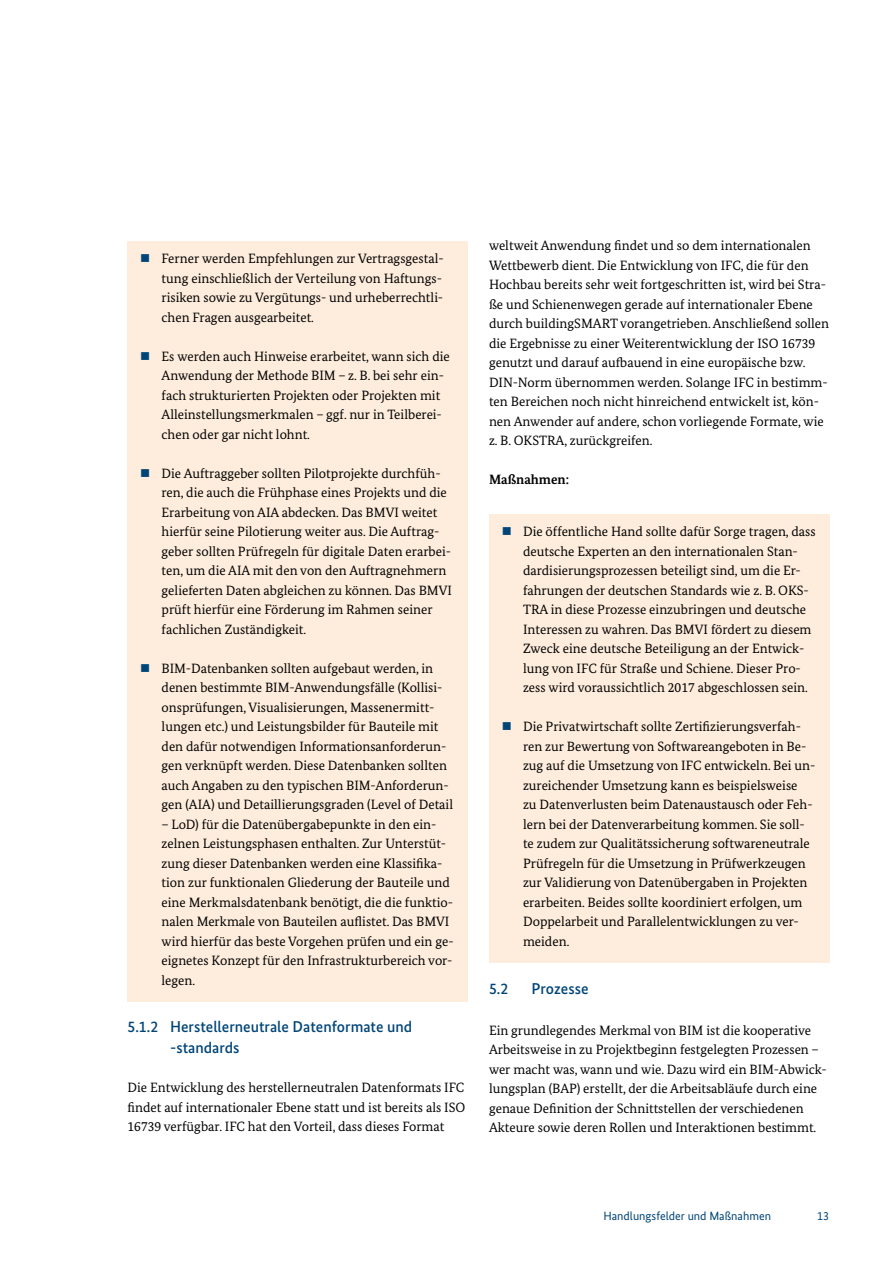
<style>
.page{position:relative;width:893px;height:1263px;background:#fff}
.page>*{position:absolute;margin:0;border:0;box-sizing:border-box;transform-origin:0 0}
.t1{font:500 15.75px/21px "Bundes Sans";color:#004578}
.t2{font:13.5px/19.5px "Bundes Serif";color:#000}
.t3{font:700 13.5px "Bundes Serif";color:#000}
.t4{font:12px "Bundes Sans";color:#004578}
</style>
<div class="page">
<div style="left:128px;top:241px;width:340px;height:761px;background:#feeddc"></div>
<div style="left:489px;top:514px;width:340px;height:449px;background:#feeddc"></div>
<p class="t2" style="left:162px;top:249px;width:284px;text-align:justify">Ferner werden Empfehlungen zur Vertragsgestal&shy;tung einschließlich der Verteilung von Haftungs&shy;risiken sowie zu Vergütungs- und urheberrechtli&shy;chen Fragen ausgearbeitet.</p>
<p class="t2" style="left:162px;top:346px;width:290px">Es werden auch Hinweise erarbeitet, wann sich die Anwendung der Methode BIM – z. B. bei sehr ein&shy;fach strukturierten Projekten oder Projekten mit Alleinstellungsmerkmalen – ggf. nur in Teilberei&shy;chen oder gar nicht lohnt.</p>
<p class="t2" style="left:162px;top:463px;width:292px">Die Auftraggeber sollten Pilotprojekte durchfüh&shy;ren, die auch die Frühphase eines Projekts und die Erarbeitung von AIA abdecken. Das BMVI weitet hierfür seine Pilotierung weiter aus. Die Auftrag&shy;geber sollten Prüfregeln für digitale Daten erarbei&shy;ten, um die AIA mit den von den Auftragnehmern gelieferten Daten abgleichen zu können. Das BMVI prüft hierfür eine Förderung im Rahmen seiner fachlichen Zuständigkeit.</p>
<p class="t2" style="left:162px;top:658px;width:293px">BIM-Datenbanken sollten aufgebaut werden, in denen bestimmte BIM-Anwendungsfälle (Kollisi&shy;onsprüfungen, Visualisierungen, Massenermitt&shy;lungen etc.) und Leistungsbilder für Bauteile mit den dafür notwendigen Informationsanforderun&shy;gen verknüpft werden. Diese Datenbanken sollten auch Angaben zu den typischen BIM-Anforderun&shy;gen (AIA) und Detaillierungsgraden (Level of Detail</p>
<p class="t2" style="left:162px;top:814px;width:294px">– LoD) für die Datenübergabepunkte in den ein&shy;zelnen Leistungsphasen enthalten. Zur Unterstüt&shy;zung dieser Datenbanken werden eine Klassifika&shy;tion zur funktionalen Gliederung der Bauteile und eine Merkmalsdatenbank benötigt, die die funktio&shy;nalen Merkmale von Bauteilen auflistet. Das BMVI wird hierfür das beste Vorgehen prüfen und ein ge&shy;eignetes Konzept für den Infrastrukturbereich vor&shy;legen.</p>
<p class="t1" style="left:170px;top:1016px;width:244px;text-indent:-43px">5.1.2 Herstellerneutrale Datenformate und -standards</p>
<p class="t2" style="left:128px;top:1077px;width:339px;text-align:justify">Die Entwicklung des herstellerneutralen Datenformats IFC findet auf internationaler Ebene statt und ist bereits als ISO 16739 verfügbar. IFC hat den Vorteil, dass dieses Format</p>
<p class="t2" style="left:489px;top:236px;width:342px">weltweit Anwendung findet und so dem internationalen Wettbewerb dient. Die Entwicklung von IFC, die für den Hochbau bereits sehr weit fortgeschritten ist, wird bei Stra&shy;ße und Schienenwegen gerade auf internationaler Ebene durch buildingSMART vorangetrieben. Anschließend sollen die Ergebnisse zu einer Weiterentwicklung der ISO 16739 genutzt und darauf aufbauend in eine europäische bzw.<br>DIN-Norm übernommen werden. Solange IFC in bestimm&shy;ten Bereichen noch nicht hinreichend entwickelt ist, kön&shy;nen Anwender auf andere, schon vorliegende Formate, wie z. B. OKSTRA, zurückgreifen.</p>
<p class="t3" style="left:489px;top:471px;width:82px">Maßnahmen:</p>
<p class="t2" style="left:523px;top:522px;width:294px">Die öffentliche Hand sollte dafür Sorge tragen, dass deutsche Experten an den internationalen Stan&shy;dardisierungsprozessen beteiligt sind, um die Er&shy;fahrungen der deutschen Standards wie z. B. OKS-TRA in diese Prozesse einzubringen und deutsche Interessen zu wahren. Das BMVI fördert zu diesem Zweck eine deutsche Beteiligung an der Entwick&shy;lung von IFC für Straße und Schiene. Dieser Pro&shy;zess wird voraussichtlich 2017 abgeschlossen sein.</p>
<p class="t2" style="left:523px;top:717px;width:294px">Die Privatwirtschaft sollte Zertifizierungsverfah&shy;ren zur Bewertung von Softwareangeboten in Be&shy;zug auf die Umsetzung von IFC entwickeln. Bei un&shy;zureichender Umsetzung kann es beispielsweise<br>zu Datenverlusten beim Datenaustausch oder Feh&shy;lern bei der Datenverarbeitung kommen. Sie soll&shy;te zudem zur Qualitätssicherung softwareneutrale Prüfregeln für die Umsetzung in Prüfwerkzeugen zur Validierung von Datenübergaben in Projekten erarbeiten. Beides sollte koordiniert erfolgen, um Doppelarbeit und Parallelentwicklungen zu ver&shy;meiden.</p>
<p class="t1" style="left:489px;top:978px;width:21px">5.2</p>
<p class="t1" style="left:532px;top:978px;width:58px">Prozesse</p>
<p class="t2" style="left:489px;top:1020px;width:339px">Ein grundlegendes Merkmal von BIM ist die kooperative Arbeitsweise in zu Projektbeginn festgelegten Prozessen – wer macht was, wann und wie. Dazu wird ein BIM-Abwick&shy;lungsplan (BAP) erstellt, der die Arbeitsabläufe durch eine genaue Definition der Schnittstellen der verschiedenen Akteure sowie deren Rollen und Interaktionen bestimmt.</p>
<p class="t4" style="left:603px;top:1209px;width:169px">Handlungsfelder und Maßnahmen</p>
<p class="t4" style="left:817px;top:1209px;width:13px">13</p>
</div>
